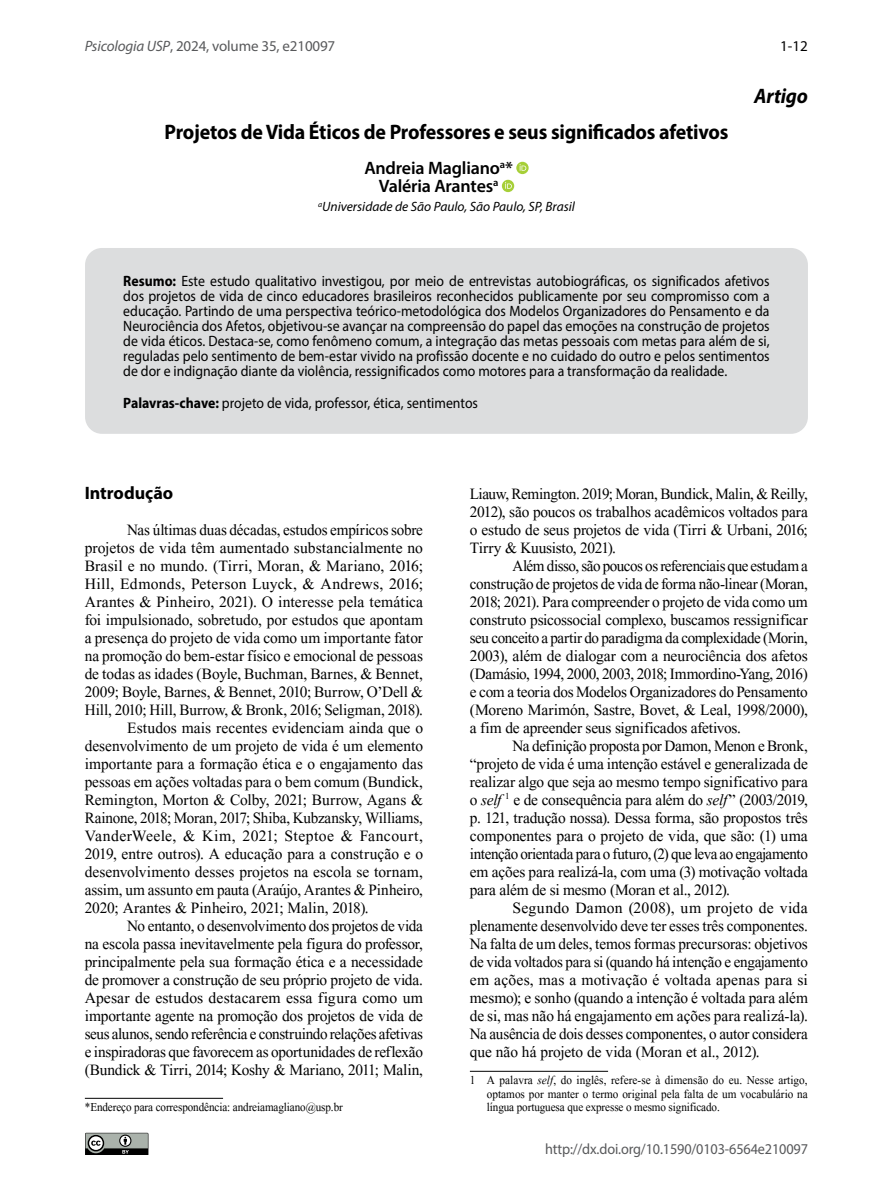
<style>
.page{position:relative;width:893px;height:1191px;background:#fff}
.page>*{position:absolute;margin:0;border:0;box-sizing:border-box;transform-origin:0 0}
.t1{font:700 21px "Myriad Pro";letter-spacing:-.01em;color:#000;scale:.95 1}
.t2{font:italic 700 21px "Myriad Pro";letter-spacing:-.01em;color:#000;scale:.95 1}
.t3{font:19.5px/18px "Aparajita";letter-spacing:-.005em;color:#000;text-align:justify}
.t4{font:19.5px/18px "Aparajita";letter-spacing:-.005em;color:#000;text-align:justify;scale:.96 1}
.t5{font:19.5px "Aparajita";letter-spacing:.02em;color:#000}
.t6{font:600 18px/18px "Myriad Pro";letter-spacing:-.01em;color:#000;text-align:center}
.t7{font:700 18px "Myriad Pro";color:#000}
.t8{font:15px/15px "Myriad Pro";color:#000;text-align:justify;scale:.92 1}
.t9{font:15px/13.5px "Aparajita";letter-spacing:-.005em;color:#000;text-align:justify;scale:.93 1}
.t10{font:15px "Aparajita";letter-spacing:-.005em;color:#000;scale:.92 1}
.t11{font:15px "Myriad Pro";letter-spacing:-.01em;color:#58595b;scale:.95 1}
.t12{font:15px "Myriad Pro";letter-spacing:-.01em;color:#58595b}
.t13{font:15px "Myriad Pro";color:#000}
.t14{font:italic 13.5px "Myriad Pro";color:#000}
.s1{font-style:italic}
.s2{font-weight:700}
</style>
<div class="page">
<svg style="left:85px;top:1132px;width:64px;height:23px"></svg>
<div style="left:85px;top:248px;width:723px;height:186px;background:#dcddde;border-radius:17px"></div>
<hr style="left:85px;top:1098px;width:138px;height:1px;background:#000">
<hr style="left:470px;top:1071px;width:138px;height:1px;background:#000">
<svg style="left:516px;top:162px;width:13px;height:12px"></svg>
<svg style="left:502px;top:180px;width:12px;height:12px"></svg>
<p class="t12" style="left:85px;top:37px;width:252px"><span class="s1">Psicologia USP</span>, 2024, volume 35, e210097</p>
<p class="t13" style="left:780px;top:37px;width:29px">1-12</p>
<p class="t1" style="left:164px;top:118px;width:595px">Projetos de Vida Éticos de Professores e seus significados afetivos</p>
<p class="t6" style="left:364px;top:159px;width:150px">Andreia Magliano<sup>a</sup>*<br>Valéria Arantes<sup>a</sup></p>
<p class="t14" style="left:318px;top:198px;width:258px"><sup>a</sup>Universidade de São Paulo, São Paulo, SP, Brasil</p>
<p class="t2" style="left:754px;top:82px;width:58px">Artigo</p>
<p class="t8" style="left:123px;top:273px;width:704px"><span class="s2">Resumo:</span> Este estudo qualitativo investigou, por meio de entrevistas autobiográficas, os significados afetivos dos projetos de vida de cinco educadores brasileiros reconhecidos publicamente por seu compromisso com a educação. Partindo de uma perspectiva teórico-metodológica dos Modelos Organizadores do Pensamento e da Neurociência dos Afetos, objetivou-se avançar na compreensão do papel das emoções na construção de projetos de vida éticos. Destaca-se, como fenômeno comum, a integração das metas pessoais com metas para além de si, reguladas pelo sentimento de bem-estar vivido na profissão docente e no cuidado do outro e pelos sentimentos de dor e indignação diante da violência, ressignificados como motores para a transformação da realidade.</p>
<p class="t8" style="left:123px;top:395px;width:387px"><span class="s2">Palavras-chave:</span> projeto de vida, professor, ética, sentimentos</p>
<p class="t7" style="left:85px;top:481px;width:90px">Introdução</p>
<p class="t4" style="left:127px;top:522px;width:310px">Nas últimas duas décadas, estudos empíricos sobre</p>
<p class="t3" style="left:85px;top:540px;width:340px">projetos de vida têm aumentado substancialmente no</p>
<p class="t3" style="left:85px;top:558px;width:340px">Brasil e no mundo. (Tirri, Moran, &amp; Mariano, 2016;</p>
<p class="t3" style="left:85px;top:576px;width:340px">Hill, Edmonds, Peterson Luyck, &amp; Andrews, 2016;</p>
<p class="t3" style="left:85px;top:594px;width:340px">Arantes &amp; Pinheiro, 2021). O interesse pela temática</p>
<p class="t3" style="left:85px;top:612px;width:340px">foi impulsionado, sobretudo, por estudos que apontam</p>
<p class="t3" style="left:85px;top:630px;width:340px">a presença do projeto de vida como um importante fator</p>
<p class="t3" style="left:85px;top:648px;width:340px">na promoção do bem-estar físico e emocional de pessoas</p>
<p class="t3" style="left:85px;top:666px;width:340px">de todas as idades (Boyle, Buchman, Barnes, &amp; Bennet,</p>
<p class="t3" style="left:85px;top:684px;width:340px">2009; Boyle, Barnes, &amp; Bennet, 2010; Burrow, O’Dell &amp;</p>
<p class="t3" style="left:85px;top:702px;width:340px">Hill, 2010; Hill, Burrow, &amp; Bronk, 2016; Seligman, 2018).</p>
<p class="t3" style="left:127px;top:720px;width:297px">Estudos mais recentes evidenciam ainda que o</p>
<p class="t3" style="left:85px;top:738px;width:340px">desenvolvimento de um projeto de vida é um elemento</p>
<p class="t3" style="left:85px;top:756px;width:340px">importante para a formação ética e o engajamento das</p>
<p class="t3" style="left:85px;top:774px;width:340px">pessoas em ações voltadas para o bem comum (Bundick,</p>
<p class="t3" style="left:85px;top:792px;width:340px">Remington, Morton &amp; Colby, 2021; Burrow, Agans &amp;</p>
<p class="t4" style="left:85px;top:810px;width:354px">Rainone, 2018; Moran, 2017; Shiba, Kubzansky, Williams,</p>
<p class="t5" style="left:85px;top:824px;width:340px">VanderWeele, &amp; Kim, 2021; Steptoe &amp; Fancourt,</p>
<p class="t3" style="left:85px;top:846px;width:340px">2019, entre outros). A educação para a construção e o</p>
<p class="t3" style="left:85px;top:864px;width:340px">desenvolvimento desses projetos na escola se tornam,</p>
<p class="t3" style="left:85px;top:882px;width:340px">assim, um assunto em pauta (Araújo, Arantes &amp; Pinheiro,</p>
<p class="t3" style="left:85px;top:900px;width:286px">2020; Arantes &amp; Pinheiro, 2021; Malin, 2018).</p>
<p class="t3" style="left:127px;top:918px;width:297px">No entanto, o desenvolvimento dos projetos de vida</p>
<p class="t3" style="left:85px;top:936px;width:340px">na escola passa inevitavelmente pela figura do professor,</p>
<p class="t3" style="left:85px;top:954px;width:340px">principalmente pela sua formação ética e a necessidade</p>
<p class="t3" style="left:85px;top:972px;width:340px">de promover a construção de seu próprio projeto de vida.</p>
<p class="t3" style="left:85px;top:990px;width:340px">Apesar de estudos destacarem essa figura como um</p>
<p class="t3" style="left:85px;top:1008px;width:340px">importante agente na promoção dos projetos de vida de</p>
<p class="t4" style="left:85px;top:1026px;width:354px">seus alunos, sendo referência e construindo relações afetivas</p>
<p class="t3" style="left:85px;top:1044px;width:340px">e inspiradoras que favorecem as oportunidades de reflexão</p>
<p class="t3" style="left:85px;top:1062px;width:340px">(Bundick &amp; Tirri, 2014; Koshy &amp; Mariano, 2011; Malin,</p>
<p class="t10" style="left:85px;top:1098px;width:282px">*Endereço para correspondência: andreiamagliano@usp.br</p>
<p class="t4" style="left:470px;top:486px;width:354px">Liauw, Remington. 2019; Moran, Bundick, Malin, &amp; Reilly, 2012), são poucos os trabalhos acadêmicos voltados para o estudo de seus projetos de vida (Tirri &amp; Urbani, 2016; Tirry &amp; Kuusisto, 2021).</p>
<p class="t4" style="left:470px;top:558px;width:354px;text-indent:43px">Além disso, são poucos os referenciais que estudam a construção de projetos de vida de forma não-linear (Moran, 2018; 2021). Para compreender o projeto de vida como um construto psicossocial complexo, buscamos ressignificar seu conceito a partir do paradigma da complexidade (Morin, 2003), além de dialogar com a neurociência dos afetos (Damásio, 1994, 2000, 2003, 2018; Immordino-Yang, 2016) e com a teoria dos Modelos Organizadores do Pensamento (Moreno Marimón, Sastre, Bovet, &amp; Leal, 1998/2000), a fim de apreender seus significados afetivos.</p>
<p class="t3" style="left:470px;top:738px;width:340px;text-indent:43px">Na definição proposta por Damon, Menon e Bronk, “projeto de vida é uma intenção estável e generalizada de realizar algo que seja ao mesmo tempo significativo para o <span class="s1">self</span> <sup>1</sup> e de consequência para além do <span class="s1">self</span>” (2003/2019, p. 121, tradução nossa). Dessa forma, são propostos três componentes para o projeto de vida, que são: (1) uma intenção orientada para o futuro, (2) que leva ao engajamento em ações para realizá-la, com uma (3) motivação voltada para além de si mesmo (Moran et al., 2012).</p>
<p class="t3" style="left:470px;top:900px;width:340px;text-indent:43px">Segundo Damon (2008), um projeto de vida plenamente desenvolvido deve ter esses três componentes.<br>Na falta de um deles, temos formas precursoras: objetivos de vida voltados para si (quando há intenção e engajamento em ações, mas a motivação é voltada apenas para si mesmo); e sonho (quando a intenção é voltada para além de si, mas não há engajamento em ações para realizá-la).<br>Na ausência de dois desses componentes, o autor considera que não há projeto de vida (Moran et al., 2012).</p>
<p class="t9" style="left:487px;top:1074px;width:347px;text-indent:-17px">1 A palavra <span class="s1">self</span>, do inglês, refere-se à dimensão do eu. Nesse artigo, optamos por manter o termo original pela falta de um vocabulário na língua portuguesa que expresse o mesmo significado.</p>
<p class="t11" style="left:545px;top:1139px;width:278px">http://dx.doi.org/10.1590/0103-6564e210097</p>
</div>
